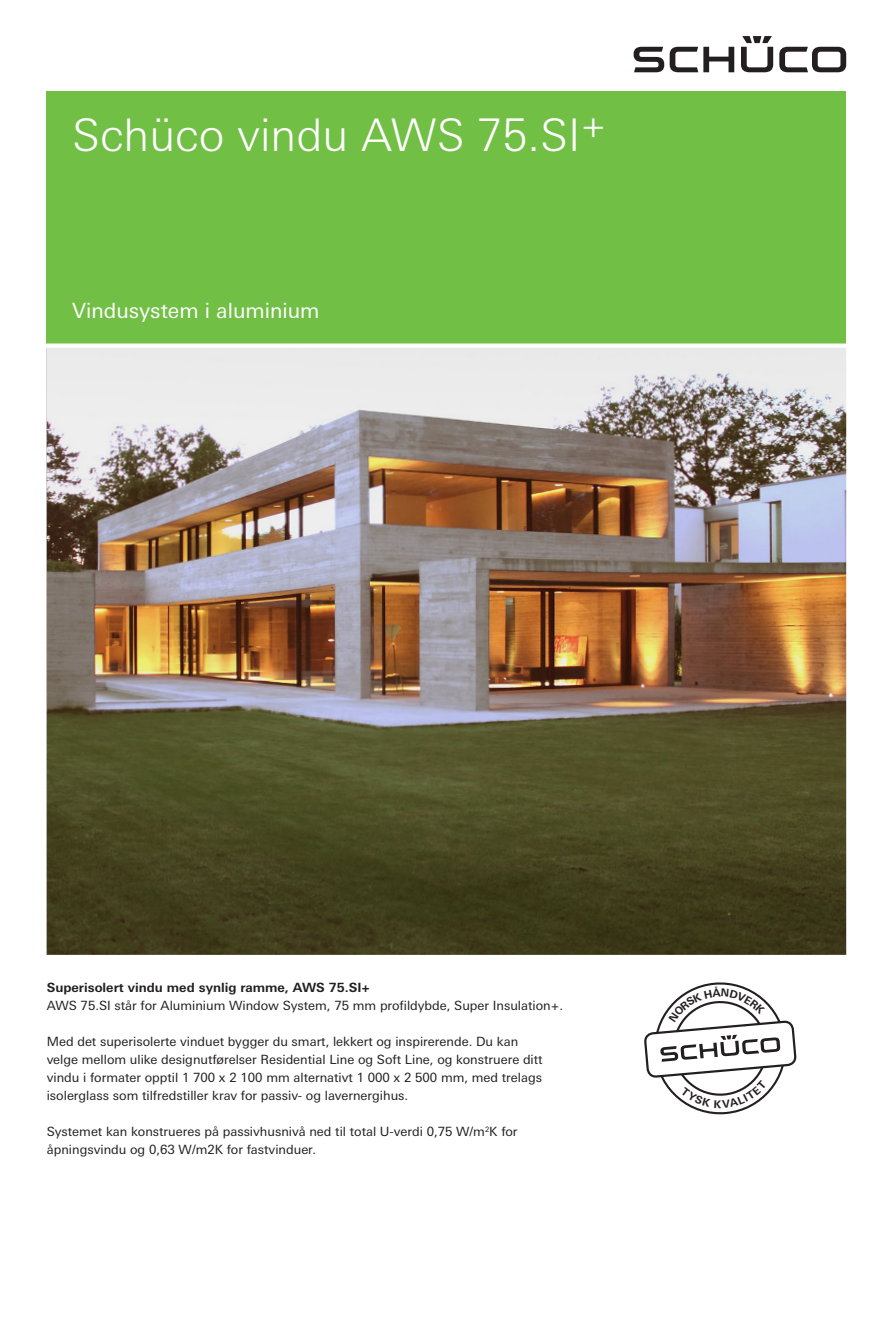
<style>
.page{position:relative;width:893px;height:1327px;background:#fff}
.page>*{position:absolute;margin:0;border:0;box-sizing:border-box;transform-origin:0 0}
.Headline_1-zeilig{font:300 45px "Univers For Schueco 330";color:#fff}
.Subhheadline{font:21px "Univers For Schueco 430 Reg";color:#fff}
.Fließtext{font:12.75px/18px "Univers For Schueco 430 Reg";color:#231f20}
.Fließtext-2{font:700 12.75px "Univers For Schueco 630";color:#231f20}
</style>
<div class="page">
<div style="left:47px;top:91px;width:799px;height:255px;background:#71bf44"></div>
<svg style="left:634px;top:36px;width:212px;height:36px"></svg>
<img style="left:47px;top:348px;width:799px;height:607px">
<div style="left:34px;top:343px;width:837px;height:5px;background:#fff"></div>
<svg style="left:645px;top:982px;width:151px;height:133px"></svg>
<p class="Headline_1-zeilig" style="left:72px;top:109px;width:535px">Schüco vindu AWS 75.SI⁺</p>
<p class="Subhheadline" style="left:72px;top:298px;width:249px">Vindusystem i aluminium</p>
<p class="Fließtext-2" style="left:47px;top:979px;width:325px">Superisolert vindu med synlig ramme, AWS 75.SI+</p>
<p class="Fließtext" style="left:47px;top:996px;width:518px">AWS 75.SI står for Aluminium Window System, 75 mm profildybde, Super Insulation+.</p>
<p class="Fließtext" style="left:47px;top:1032px;width:497px">Med det superisolerte vinduet bygger du smart, lekkert og inspirerende. Du kan velge mellom ulike designutførelser Residential Line og Soft Line, og konstruere ditt vindu i formater opptil 1 700 x 2 100 mm alternativt 1 000 x 2 500 mm, med trelags isolerglass som tilfredstiller krav for passiv- og lavernergihus.</p>
<p class="Fließtext" style="left:47px;top:1122px;width:472px">Systemet kan konstrueres på passivhusnivå ned til total U-verdi 0,75 W/m<sup>2</sup>K for</p>
<p class="Fließtext" style="left:47px;top:1140px;width:271px">åpningsvindu og 0,63 W/m2K for fastvinduer.</p>
</div>
